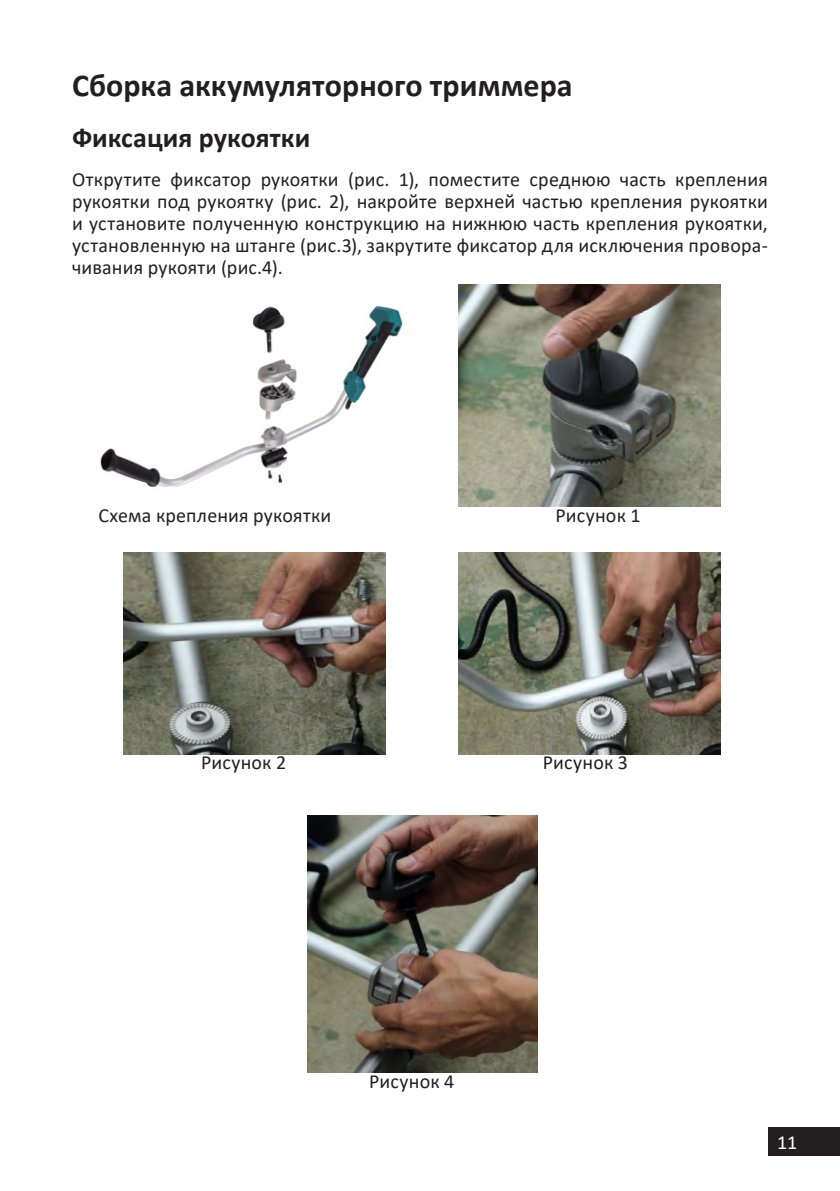
<style>
.page{position:relative;width:840px;height:1191px;background:#fff}
.page>*{position:absolute;margin:0;border:0;box-sizing:border-box;transform-origin:0 0}
.Заголовок_16{font:700 32px "Calibri";color:#231f20}
.Заголовок_14{font:700 28px "Calibri";color:#231f20}
.t1{font:20px/22px "Calibri";letter-spacing:.01em;color:#231f20;text-align:justify}
.t2{font:20px "Calibri";color:#fff}
</style>
<div class="page">
<div style="left:767px;top:1126px;width:72px;height:29px;background:#231f20"></div>
<img style="left:458px;top:285px;width:262px;height:221px">
<img style="left:100px;top:306px;width:303px;height:181px">
<img style="left:123px;top:553px;width:262px;height:201px">
<img style="left:458px;top:553px;width:262px;height:201px">
<img style="left:307px;top:815px;width:230px;height:257px">
<p class="Заголовок_16" style="left:72px;top:63px;width:502px">Сборка аккумуляторного триммера</p>
<p class="Заголовок_14" style="left:72px;top:118px;width:239px">Фиксация рукоятки</p>
<p class="t1" style="left:72px;top:167px;width:697px">Открутите фиксатор рукоятки (рис. 1), поместите среднюю часть крепления рукоятки под рукоятку (рис. 2), накройте верхней частью крепления рукоятки и установите полученную конструкцию на нижнюю часть крепления рукоятки, установленную на штанге (рис.3), закрутите фиксатор для исключения провора&shy;чивания рукояти (рис.4).</p>
<p class="t1" style="left:98px;top:503px;width:234px">Схема крепления рукоятки</p>
<p class="t1" style="left:555px;top:503px;width:87px">Рисунок 1</p>
<p class="t1" style="left:201px;top:751px;width:87px">Рисунок 2</p>
<p class="t1" style="left:542px;top:751px;width:87px">Рисунок 3</p>
<p class="t1" style="left:369px;top:1069px;width:87px">Рисунок 4</p>
<p class="t2" style="left:776px;top:1128px;width:22px">11</p>
</div>
